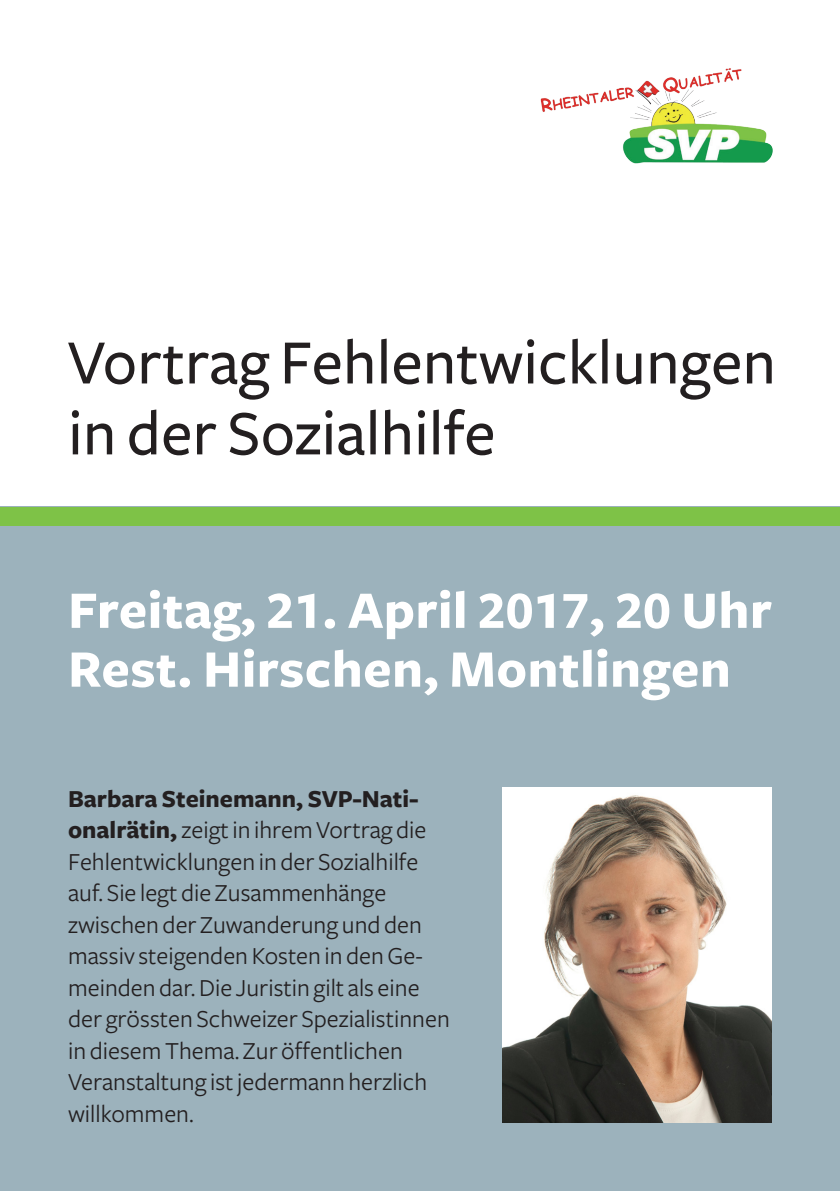
<style>
.page{position:relative;width:840px;height:1191px;background:#fff}
.page>*{position:absolute;margin:0;border:0;box-sizing:border-box;transform-origin:0 0}
.t1{font:500 65.2px "Freight Sans";color:#231f20}
.t2{font:700 54.6px "Freight Sans";letter-spacing:.01em;color:#fff}
.t3{font:25.4px/31.4px "Freight Sans";color:#231f20}
.s1{font-family:"Freight Sans Bold SC";font-weight:400}
.s2{font-weight:700}
</style>
<div class="page">
<div style="left:0;top:507px;width:839px;height:684px;background:#9cb2bc"></div>
<div style="left:0;top:507px;width:839px;height:18px;background:#7ec247"></div>
<img style="left:502px;top:788px;width:269px;height:335px">
<img style="left:540px;top:68px;width:233px;height:96px">
<p class="t1" style="left:68px;top:326px;width:709px">Vortrag Fehlentwicklungen</p>
<p class="t1" style="left:68px;top:397px;width:428px">in der Sozialhilfe</p>
<p class="t2" style="left:68px;top:581px;width:705px">Freitag, <span class="s1">21</span>. April <span class="s1">2017</span>, <span class="s1">20</span> Uhr</p>
<p class="t2" style="left:68px;top:639px;width:663px">Rest. Hirschen, Montlingen</p>
<p class="t3" style="left:68px;top:783px;width:383px"><span class="s2">Barbara Steinemann, SVP-Nati&shy;onalrätin,</span> zeigt in ihrem Vortrag die Fehlentwicklungen in der Sozialhilfe auf. Sie legt die Zusammenhänge zwischen der Zuwanderung und den massiv steigenden Kosten in den Ge&shy;meinden dar. Die Juristin gilt als eine der grössten Schweizer Spezialistinnen in diesem Thema. Zur öffentlichen Veranstaltung ist jedermann herzlich willkommen.</p>
</div>
